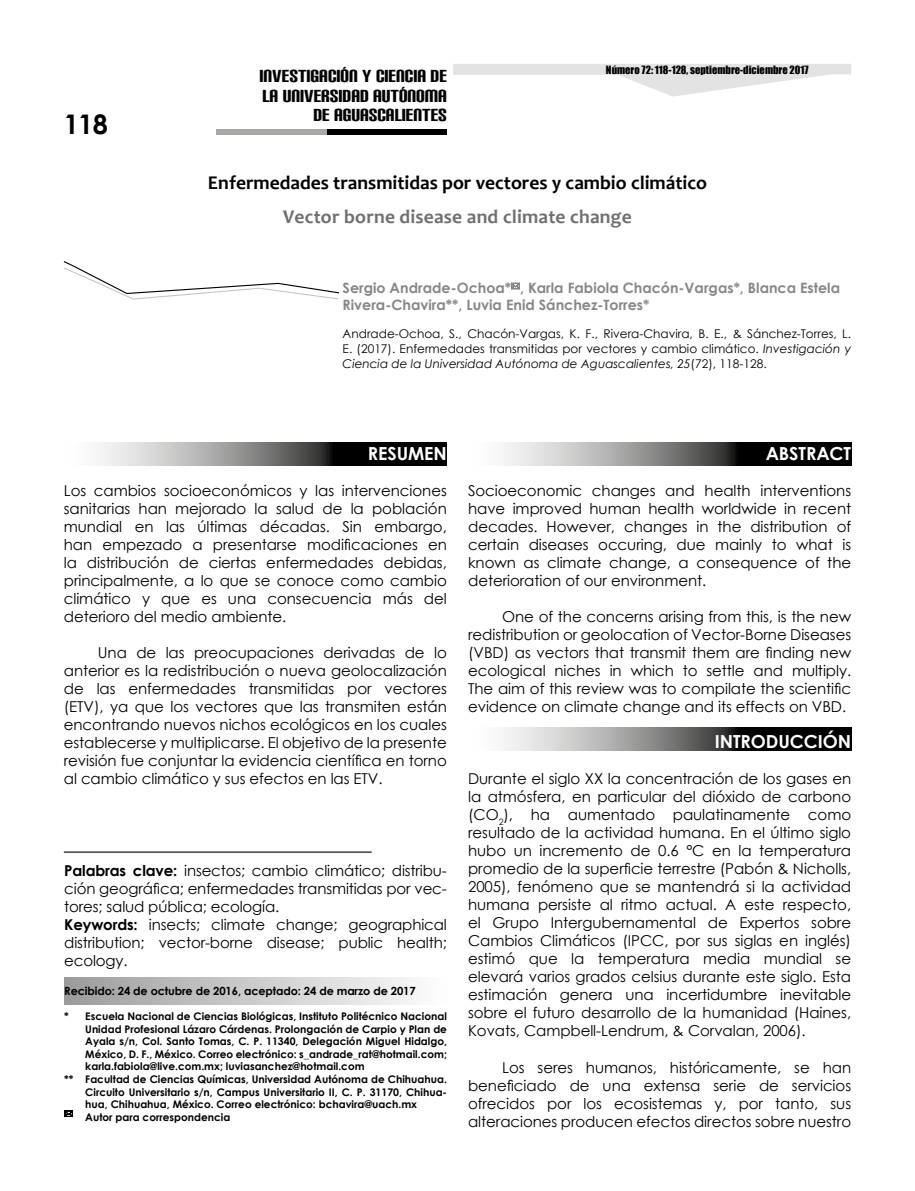
<style>
.page{position:relative;width:915px;height:1191px;background:#fff}
.page>*{position:absolute;margin:0;border:0;box-sizing:border-box;transform-origin:0 0}
.t1{font:700 27px "Century Gothic";color:#000}
.t2{font:21px/19.5px "Carbon Block";color:#000;text-align:right}
.t3{font:700 19.5px "Candara";color:#000}
.t4{font:700 19.5px "Candara";letter-spacing:.01em;color:#706f6f}
.t5{font:700 18px "Century Gothic";letter-spacing:-.005em;color:#fff}
.t6{font:15px/18px "Century Gothic";letter-spacing:-.005em;color:#000;text-align:justify}
.t7{font:700 14.25px/17.1px "Century Gothic";color:#878787}
.t8{font:12px/15px "Century Gothic";color:#000;text-align:justify}
.t9{font:700 11.25px "Century Gothic";letter-spacing:-.01em;color:#000}
.t10{font:700 10.5px "Century Gothic";color:#000}
.t11{font:10.5px "Impact";color:#000}
.s1{font-style:italic}
.s2{font-weight:700}
</style>
<div class="page">
<svg style="left:453px;top:64px;width:397px;height:33px"></svg>
<div style="left:216px;top:129px;width:214px;height:6px;background:#a8a8a7"></div>
<div style="left:327px;top:129px;width:119px;height:6px;background:#000"></div>
<svg style="left:505px;top:727px;width:345px;height:23px;background:#6a6a69"></svg>
<svg style="left:100px;top:442px;width:346px;height:23px;background:#6a6a6a"></svg>
<svg style="left:505px;top:442px;width:345px;height:23px;background:#6a6a69"></svg>
<div style="left:64px;top:977px;width:383px;height:27px;background:linear-gradient(to right,#9c9c9c,#fefefe)"></div>
<hr style="left:64px;top:851px;width:307px;height:1px;background:#000">
<svg style="left:63px;top:261px;width:276px;height:39px"></svg>
<svg style="left:64px;top:1110px;width:9px;height:6px"></svg>
<svg style="left:511px;top:283px;width:8px;height:6px"></svg>
<h1 class="t1" style="left:64px;top:107px;width:45px">118</h1>
<h2 class="t2" style="left:259px;top:67px;width:189px">INVESTIGACIÓN Y CIENCIA DE<br>LA UNIVERSIDAD AUTÓNOMA<br>DE AGUASCALIENTES</h2>
<p class="t11" style="left:605px;top:64px;width:204px">Número 72: 118-128, septiembre-diciembre 2017</p>
<h3 class="t3" style="left:208px;top:170px;width:500px">Enfermedades transmitidas por vectores y cambio climático</h3>
<h3 class="t4" style="left:283px;top:204px;width:350px">Vector borne disease and climate change</h3>
<p class="t7" style="left:342px;top:279px;width:499px">Sergio Andrade-Ochoa* , Karla Fabiola Chacón-Vargas*, Blanca Estela<br>Rivera-Chavira**, Luvia Enid Sánchez-Torres*</p>
<p class="t8" style="left:342px;top:326px;width:510px">Andrade-Ochoa, S., Chacón-Vargas, K. F., Rivera-Chavira, B. E., &amp; Sánchez-Torres, L.<br>E. (2017). Enfermedades transmitidas por vectores y cambio climático. <span class="s1">Investigación y Ciencia de la Universidad Autónoma de Aguascalientes, 25</span>(72), 118-128.</p>
<p class="t5" style="left:367px;top:442px;width:81px">RESUMEN</p>
<p class="t6" style="left:64px;top:481px;width:384px">Los cambios socioeconómicos y las intervenciones sanitarias han mejorado la salud de la población mundial en las últimas décadas. Sin embargo, han empezado a presentarse modificaciones en la distribución de ciertas enfermedades debidas, principalmente, a lo que se conoce como cambio climático y que es una consecuencia más del deterioro del medio ambiente.</p>
<p class="t6" style="left:64px;top:643px;width:384px;text-indent:34px">Una de las preocupaciones derivadas de lo anterior es la redistribución o nueva geolocalización de las enfermedades transmitidas por vectores (ETV), ya que los vectores que las transmiten están encontrando nuevos nichos ecológicos en los cuales establecerse y multiplicarse. El objetivo de la presente revisión fue conjuntar la evidencia científica en torno al cambio climático y sus efectos en las ETV.</p>
<p class="t6" style="left:64px;top:861px;width:384px;text-align:left"><span class="s2">Palabras clave:</span> insectos; cambio climático; distribu&shy;ción geográfica; enfermedades transmitidas por vec&shy;tores; salud pública; ecología.<br><span class="s2">Keywords:</span> insects; climate change; geographical distribution; vector-borne disease; public health; ecology.</p>
<p class="t9" style="left:64px;top:983px;width:353px">Recibido: 24 de octubre de 2016, aceptado: 24 de marzo de 2017</p>
<p class="t10" style="left:64px;top:1009px;width:384px">* Escuela Nacional de Ciencias Biológicas, Instituto Politécnico Nacional</p>
<p class="t10" style="left:85px;top:1022px;width:363px">Unidad Profesional Lázaro Cárdenas. Prolongación de Carpio y Plan de</p>
<p class="t10" style="left:85px;top:1034px;width:363px">Ayala s/n, Col. Santo Tomas, C. P. 11340, Delegación Miguel Hidalgo,</p>
<p class="t10" style="left:85px;top:1047px;width:363px">México, D. F., México. Correo electrónico: s_andrade_rat@hotmail.com;</p>
<p class="t10" style="left:85px;top:1060px;width:281px">karla.fabiola@live.com.mx; luviasanchez@hotmail.com</p>
<p class="t10" style="left:64px;top:1072px;width:384px">** Facultad de Ciencias Químicas, Universidad Autónoma de Chihuahua.</p>
<p class="t10" style="left:85px;top:1085px;width:363px">Circuito Universitario s/n, Campus Universitario II, C. P. 31170, Chihua-</p>
<p class="t10" style="left:85px;top:1097px;width:333px">hua, Chihuahua, México. Correo electrónico: bchavira@uach.mx</p>
<p class="t10" style="left:85px;top:1110px;width:146px">Autor para correspondencia</p>
<p class="t5" style="left:765px;top:442px;width:87px">ABSTRACT</p>
<p class="t6" style="left:468px;top:481px;width:384px">Socioeconomic changes and health interventions have improved human health worldwide in recent decades. However, changes in the distribution of certain diseases occuring, due mainly to what is known as climate change, a consequence of the deterioration of our environment.</p>
<p class="t6" style="left:468px;top:607px;width:384px;text-indent:34px">One of the concerns arising from this, is the new redistribution or geolocation of Vector-Borne Diseases (VBD) as vectors that transmit them are finding new ecological niches in which to settle and multiply.<br>The aim of this review was to compilate the scientific evidence on climate change and its effects on VBD.</p>
<p class="t5" style="left:714px;top:730px;width:138px">INTRODUCCIÓN</p>
<p class="t6" style="left:468px;top:769px;width:384px">Durante el siglo XX la concentración de los gases en la atmósfera, en particular del dióxido de carbono (CO<sub>2</sub>), ha aumentado paulatinamente como resultado de la actividad humana. En el último siglo hubo un incremento de 0.6 °C en la temperatura promedio de la superficie terrestre (Pabón &amp; Nicholls, 2005), fenómeno que se mantendrá si la actividad humana persiste al ritmo actual. A este respecto, el Grupo Intergubernamental de Expertos sobre Cambios Climáticos (IPCC, por sus siglas en inglés) estimó que la temperatura media mundial se elevará varios grados celsius durante este siglo. Esta estimación genera una incertidumbre inevitable sobre el futuro desarrollo de la humanidad (Haines, Kovats, Campbell-Lendrum, &amp; Corvalan, 2006).</p>
<p class="t6" style="left:468px;top:1057px;width:384px;text-indent:34px">Los seres humanos, históricamente, se han beneficiado de una extensa serie de servicios ofrecidos por los ecosistemas y, por tanto, sus alteraciones producen efectos directos sobre nuestro</p>
</div>
